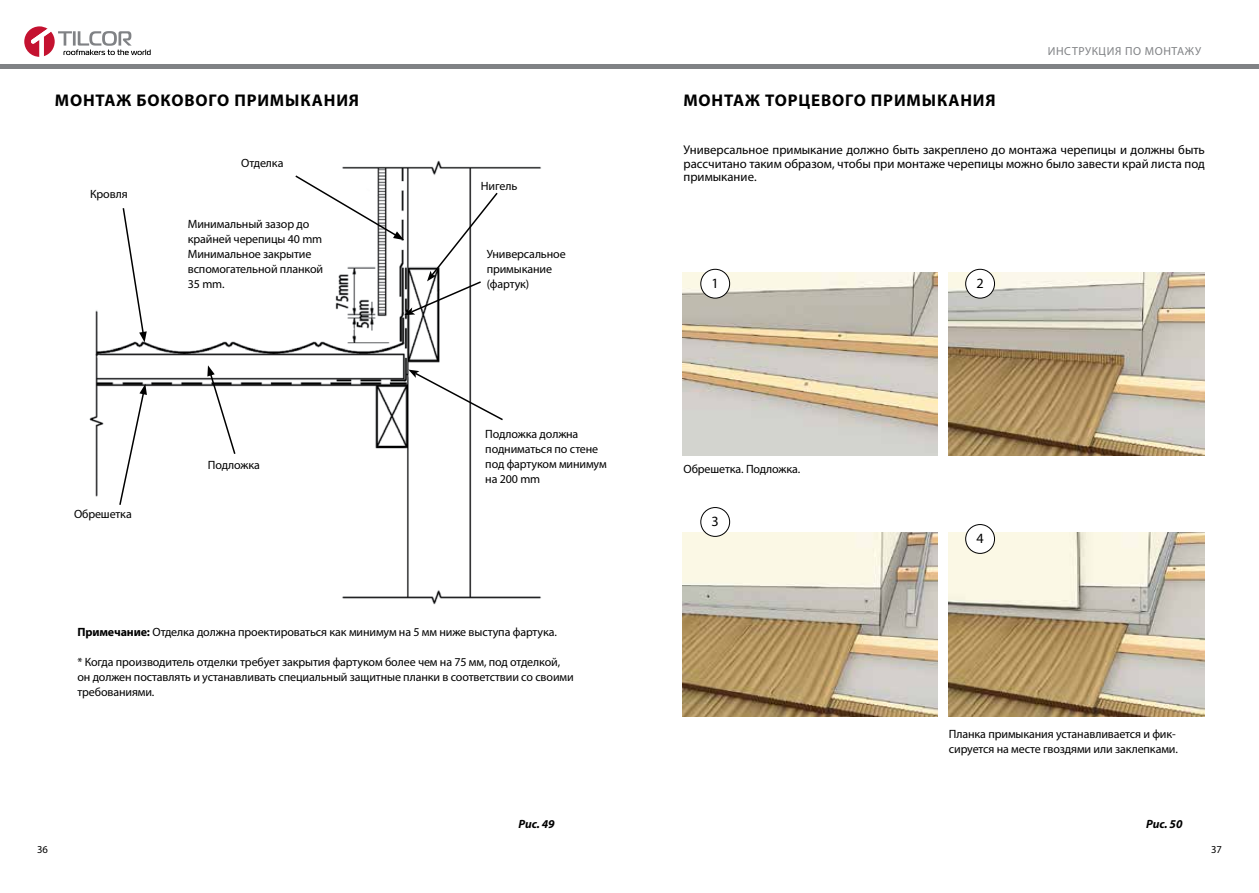
<style>
.page{position:relative;width:1259px;height:893px;background:#fff}
.page>*{position:absolute;margin:0;border:0;box-sizing:border-box;transform-origin:0 0}
.t1{font:700 16.95px "Myriad Pro";letter-spacing:.05em;color:#000}
.t2{font:14.1px "Myriad Pro";color:#000}
.t3{font:12.75px/13.8px "Myriad Pro";color:#000;text-align:justify}
.t4{font:12px/15px "Myriad Pro";letter-spacing:-.01em;color:#000}
.t5{font:italic 700 12px "Myriad Pro";letter-spacing:-.01em;color:#000}
.t6{font:11.7px "Myriad Pro";letter-spacing:.05em;color:#808285}
.t7{font:10.65px "Myriad Pro";color:#000}
.s1{font-weight:700}
</style>
<div class="page">
<svg style="left:24px;top:26px;width:127px;height:31px"></svg>
<hr style="left:0;top:64px;width:1259px;height:4px;background:#808285">
<img style="left:89px;top:160px;width:452px;height:445px">
<svg style="left:122px;top:206px;width:25px;height:136px"></svg>
<svg style="left:118px;top:384px;width:29px;height:123px"></svg>
<svg style="left:207px;top:365px;width:30px;height:91px"></svg>
<svg style="left:408px;top:370px;width:96px;height:52px"></svg>
<svg style="left:294px;top:174px;width:205px;height:141px"></svg>
<img style="left:949px;top:273px;width:255px;height:183px">
<img style="left:949px;top:533px;width:255px;height:183px">
<img style="left:682px;top:273px;width:256px;height:183px">
<img style="left:682px;top:533px;width:256px;height:183px">
<div style="left:701px;top:269px;width:28px;height:29px;background:#fff;border-radius:50%"></div>
<div style="left:700px;top:269px;width:30px;height:29px;border:1px solid #000;border-radius:50%"></div>
<div style="left:701px;top:507px;width:28px;height:29px;background:#fff;border-radius:50%"></div>
<div style="left:700px;top:507px;width:30px;height:30px;border:1px solid #000;border-radius:50%"></div>
<div style="left:965px;top:269px;width:29px;height:29px;background:#fff;border-radius:50%"></div>
<div style="left:965px;top:269px;width:29px;height:29px;border:1px solid #000;border-radius:50%"></div>
<div style="left:965px;top:525px;width:29px;height:28px;background:#fff;border-radius:50%"></div>
<div style="left:965px;top:524px;width:29px;height:30px;border:1px solid #000;border-radius:50%"></div>
<h1 class="t1" style="left:55px;top:89px;width:306px">МОНТАЖ БОКОВОГО ПРИМЫКАНИЯ</h1>
<p class="t4" style="left:90px;top:187px;width:39px">Кровля</p>
<p class="t4" style="left:241px;top:155px;width:44px">Отделка</p>
<p class="t4" style="left:188px;top:216px;width:137px">Минимальный зазор до крайней черепицы 40 mm<br>Минимальное закрытие вспомогательной планкой<br>35 mm.</p>
<p class="t4" style="left:74px;top:506px;width:59px">Обрешетка</p>
<p class="t4" style="left:208px;top:458px;width:54px">Подложка</p>
<p class="t4" style="left:481px;top:178px;width:38px">Нигель</p>
<p class="t4" style="left:487px;top:246px;width:81px">Универсальное примыкание (фартук)</p>
<p class="t4" style="left:485px;top:426px;width:123px">Подложка должна подниматься по стене под фартуком минимум на 200 mm</p>
<p class="t4" style="left:77px;top:624px;width:481px"><span class="s1">Примечание:</span> Отделка должна проектироваться как минимум на 5 мм ниже выступа фартука.</p>
<p class="t4" style="left:77px;top:654px;width:498px">* Когда производитель отделки требует закрытия фартуком более чем на 75 мм, под отделкой, он должен поставлять и устанавливать специальный защитные планки в соответствии со своими требованиями.</p>
<p class="t5" style="left:518px;top:817px;width:38px">Рис. 49</p>
<p class="t6" style="left:1047px;top:44px;width:155px">ИНСТРУКЦИЯ ПО МОНТАЖУ</p>
<h1 class="t1" style="left:683px;top:89px;width:314px">МОНТАЖ ТОРЦЕВОГО ПРИМЫКАНИЯ</h1>
<p class="t3" style="left:683px;top:142px;width:523px">Универсальное примыкание должно быть закреплено до монтажа черепицы и должны быть рассчитано таким образом, чтобы при монтаже черепицы можно было завести край листа под примыкание.</p>
<p class="t2" style="left:711px;top:275px;width:9px">1</p>
<p class="t4" style="left:683px;top:461px;width:118px">Обрешетка. Подложка.</p>
<p class="t2" style="left:711px;top:513px;width:9px">3</p>
<p class="t2" style="left:976px;top:275px;width:9px">2</p>
<p class="t2" style="left:976px;top:530px;width:9px">4</p>
<p class="t4" style="left:949px;top:727px;width:230px">Планка примыкания устанавливается и фик&shy;сируется на месте гвоздями или заклепками.</p>
<p class="t5" style="left:1146px;top:817px;width:38px">Рис. 50</p>
<p class="t7" style="left:37px;top:843px;width:12px">36</p>
<p class="t7" style="left:1211px;top:843px;width:12px">37</p>
</div>
